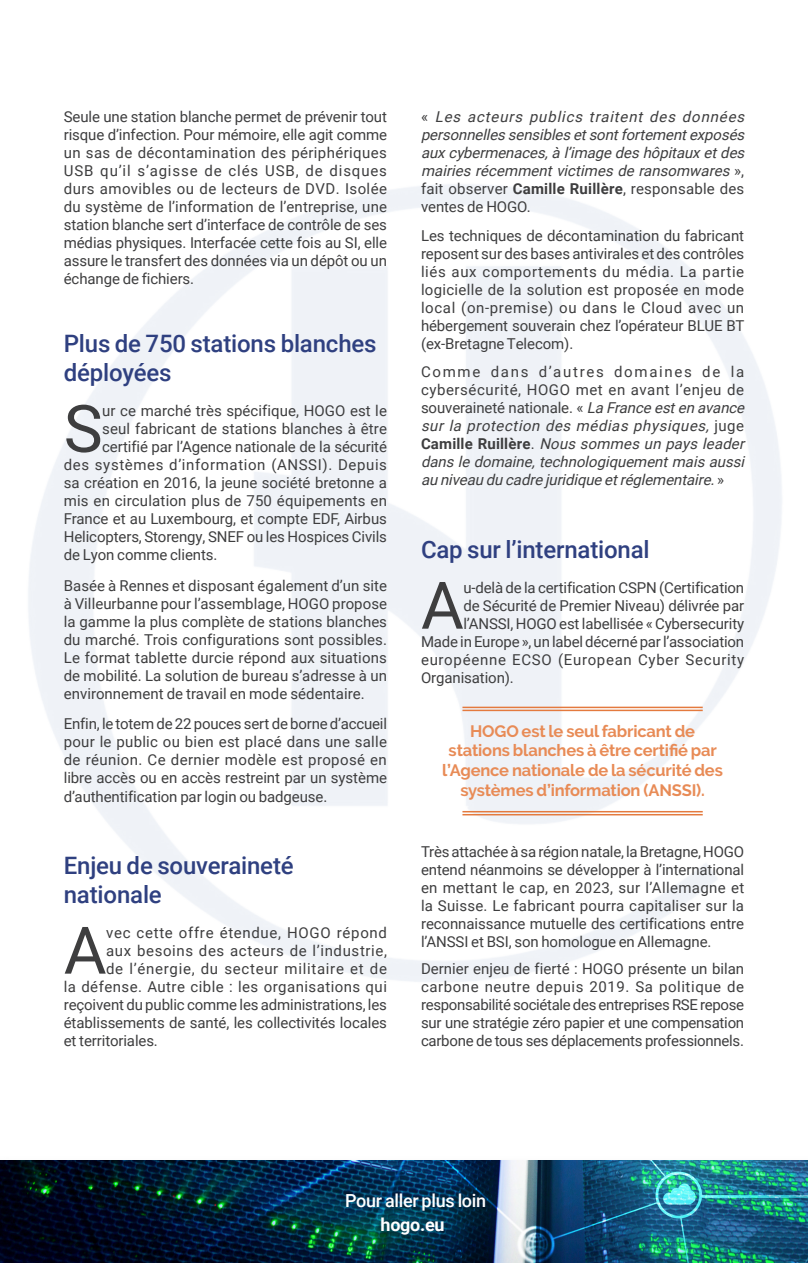
<style>
.page{position:relative;width:808px;height:1263px;background:#fff}
.page>*{position:absolute;margin:0;border:0;box-sizing:border-box;transform-origin:0 0}
.TXT_ARTICLE_special{font:65.7px "Roboto";color:#3e3e3f}
.TXT_ARTICLE_special-2{font:500 24px/28.8px "Roboto";letter-spacing:-.005em;color:#2f4080}
.TXT_ARTICLE_special-3{font:500 18px "Roboto";letter-spacing:-.015em;color:#fff}
.TXT_ARTICLE_special-4{font:700 18px "Roboto";letter-spacing:-.02em;color:#fff}
.TXT_ARTICLE_special-5{font:700 16.5px/19.8px "Raleway";letter-spacing:-.01em;color:#e88b56;text-align:center}
.TXT_ARTICLE_special-6{font:15px/18px "Roboto";letter-spacing:-.005em;color:#3e3e3f;text-align:justify}
.TXT_ARTICLE_special-7{font:italic 15px/18px "Roboto";color:#3e3e3f}
.TXT_ARTICLE_special-8{font:15px "Roboto";letter-spacing:.04em;color:#3e3e3f}
.TXT_ARTICLE_special-9{font:15px "Roboto";letter-spacing:.045em;color:#3e3e3f}
.TXT_ARTICLE_special-10{font:15px "Roboto";letter-spacing:.03em;color:#3e3e3f}
.TXT_ARTICLE_special-11{font:15px "Roboto";letter-spacing:.015em;color:#3e3e3f}
.TXT_ARTICLE_special-12{font:15px "Roboto";letter-spacing:.05em;color:#3e3e3f}
.s1{font-style:normal}
.s2{font-weight:700;font-style:normal}
</style>
<div class="page">
<div style="left:0;top:1154px;width:808px;height:109px;background:#231f20;opacity:.45"></div>
<img style="left:0;top:1161px;width:808px;height:102px">
<hr style="left:462px;top:707px;width:241px;height:1px;background:#e47a3e">
<hr style="left:462px;top:710px;width:241px;height:1px;background:#e47a3e">
<hr style="left:462px;top:811px;width:241px;height:1px;background:#e47a3e">
<hr style="left:462px;top:814px;width:241px;height:1px;background:#e47a3e">
<p class="TXT_ARTICLE_special-6" style="left:64px;top:107px;width:325px">Seule une station blanche permet de prévenir tout risque d’infection. Pour mémoire, elle agit comme un sas de décontamination des périphériques USB qu’il s’agisse de clés USB, de disques durs amovibles ou de lecteurs de DVD. Isolée du système de l’information de l’entreprise, une station blanche sert d’interface de contrôle de ses médias physiques. Interfacée cette fois au SI, elle assure le transfert des données via un dépôt ou un échange de fichiers.</p>
<p class="TXT_ARTICLE_special-2" style="left:64px;top:328px;width:314px">Plus de 750 stations blanches déployées</p>
<p class="TXT_ARTICLE_special" style="left:64px;top:383px;width:40px">S</p>
<p class="TXT_ARTICLE_special-6" style="left:102px;top:401px;width:286px">ur ce marché très spécifique, HOGO est le</p>
<p class="TXT_ARTICLE_special-6" style="left:102px;top:419px;width:286px">seul fabricant de stations blanches à être</p>
<p class="TXT_ARTICLE_special-6" style="left:102px;top:437px;width:286px">certifié par l’Agence nationale de la sécurité</p>
<p class="TXT_ARTICLE_special-8" style="left:64px;top:454px;width:325px">des systèmes d’information (ANSSI). Depuis</p>
<p class="TXT_ARTICLE_special-6" style="left:64px;top:473px;width:325px">sa création en 2016, la jeune société bretonne a</p>
<p class="TXT_ARTICLE_special-11" style="left:64px;top:490px;width:325px">mis en circulation plus de 750 équipements en</p>
<p class="TXT_ARTICLE_special-6" style="left:64px;top:509px;width:325px">France et au Luxembourg, et compte EDF, Airbus</p>
<p class="TXT_ARTICLE_special-6" style="left:64px;top:527px;width:325px">Helicopters, Storengy, SNEF ou les Hospices Civils</p>
<p class="TXT_ARTICLE_special-6" style="left:64px;top:545px;width:155px">de Lyon comme clients.</p>
<p class="TXT_ARTICLE_special-6" style="left:64px;top:576px;width:325px">Basée à Rennes et disposant également d’un site à Villeurbanne pour l’assemblage, HOGO propose la gamme la plus complète de stations blanches du marché. Trois configurations sont possibles.<br>Le format tablette durcie répond aux situations de mobilité. La solution de bureau s’adresse à un environnement de travail en mode sédentaire.</p>
<p class="TXT_ARTICLE_special-6" style="left:64px;top:715px;width:325px">Enfin, le totem de 22 pouces sert de borne d’accueil pour le public ou bien est placé dans une salle de réunion. Ce dernier modèle est proposé en libre accès ou en accès restreint par un système d’authentification par login ou badgeuse.</p>
<p class="TXT_ARTICLE_special-2" style="left:64px;top:850px;width:231px">Enjeu de souveraineté nationale</p>
<p class="TXT_ARTICLE_special" style="left:64px;top:904px;width:44px">A</p>
<p class="TXT_ARTICLE_special-9" style="left:106px;top:922px;width:282px">vec cette offre étendue, HOGO répond</p>
<p class="TXT_ARTICLE_special-8" style="left:106px;top:940px;width:282px">aux besoins des acteurs de l’industrie,</p>
<p class="TXT_ARTICLE_special-9" style="left:106px;top:958px;width:282px">de l’énergie, du secteur militaire et de</p>
<p class="TXT_ARTICLE_special-10" style="left:64px;top:976px;width:325px">la défense. Autre cible : les organisations qui</p>
<p class="TXT_ARTICLE_special-6" style="left:64px;top:995px;width:325px">reçoivent du public comme les administrations, les</p>
<p class="TXT_ARTICLE_special-6" style="left:64px;top:1013px;width:325px">établissements de santé, les collectivités locales</p>
<p class="TXT_ARTICLE_special-6" style="left:64px;top:1031px;width:96px">et territoriales.</p>
<p class="TXT_ARTICLE_special-7" style="left:421px;top:107px;width:329px"><span class="s1">«</span> Les acteurs publics traitent des données personnellessensiblesetsontfortementexposés auxcybermenaces,àl’imagedeshôpitauxetdes mairies récemmentvictimes de ransomwares <span class="s1">» , fait observer</span> <span class="s2">Camille Ruillère</span><span class="s1">, responsable des ventes de HOGO.</span></p>
<p class="TXT_ARTICLE_special-6" style="left:421px;top:226px;width:325px">Les techniques de décontamination du fabricant reposent sur des bases antivirales et des contrôles liés aux comportements du média. La partie logicielle de la solution est proposée en mode local (on-premise) ou dans le Cloud avec un hébergement souverain chez l’opérateur BLUE BT (ex-Bretagne Telecom).</p>
<p class="TXT_ARTICLE_special-7" style="left:421px;top:362px;width:329px"><span class="s1">Comme dans d’autres domaines de la cybersécurité, HOGO met en avant l’enjeu de souveraineté nationale. «</span> LaFranceesten avance sur la protection des médias physiques, <span class="s1">j u g e </span><span class="s2">C a m i l l e R u i l l è re</span> <span class="s1">.</span> Nous sommes un pays leader dansledomaine,technologiquementmaisaussi au niveau du cadrejuridiqueetréglementaire.<span class="s1">»</span></p>
<p class="TXT_ARTICLE_special-2" style="left:421px;top:534px;width:230px">Cap sur l’international</p>
<p class="TXT_ARTICLE_special" style="left:421px;top:559px;width:44px">A</p>
<p class="TXT_ARTICLE_special-6" style="left:463px;top:578px;width:282px">u-delà de la certification CSPN (Certification</p>
<p class="TXT_ARTICLE_special-6" style="left:463px;top:596px;width:282px">de Sécurité de Premier Niveau) délivrée par</p>
<p class="TXT_ARTICLE_special-6" style="left:463px;top:614px;width:282px">l’ANSSI, HOGO est labellisée « Cybersecurity</p>
<p class="TXT_ARTICLE_special-6" style="left:421px;top:632px;width:325px">Made in Europe », un label décerné par l’association</p>
<p class="TXT_ARTICLE_special-12" style="left:421px;top:649px;width:325px">européenne ECSO (European Cyber Security</p>
<p class="TXT_ARTICLE_special-6" style="left:421px;top:668px;width:94px">Organisation).</p>
<p class="TXT_ARTICLE_special-5" style="left:442px;top:721px;width:282px">HOGO est le seul fabricant de stations blanches à être certifié par l’Agence nationale de la sécurité des systèmes d’information (ANSSI).</p>
<p class="TXT_ARTICLE_special-6" style="left:421px;top:842px;width:325px">Très attachée à sa région natale, la Bretagne, HOGO entend néanmoins se développer à l’international en mettant le cap, en 2023, sur l’Allemagne et la Suisse. Le fabricant pourra capitaliser sur la reconnaissance mutuelle des certifications entre l’ANSSI et BSI, son homologue en Allemagne.</p>
<p class="TXT_ARTICLE_special-6" style="left:421px;top:959px;width:325px">Dernier enjeu de fierté : HOGO présente un bilan carbone neutre depuis 2019. Sa politique de responsabilité sociétale des entreprises RSE repose sur une stratégie zéro papier et une compensation carbone de tous ses déplacements professionnels.</p>
<p class="TXT_ARTICLE_special-3" style="left:345px;top:1188px;width:143px">Pour aller plus loin</p>
<p class="TXT_ARTICLE_special-4" style="left:381px;top:1212px;width:65px">hogo.eu</p>
</div>
